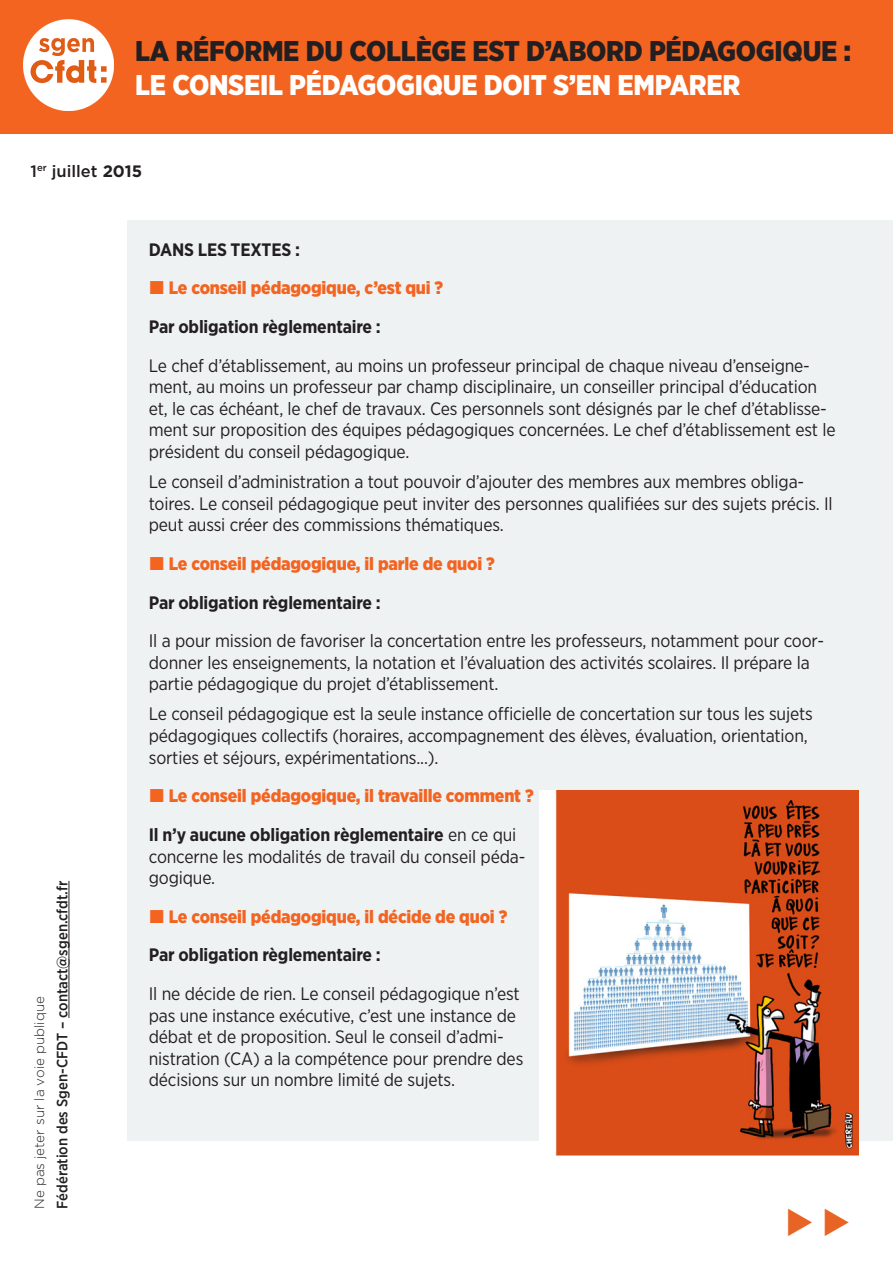
<style>
.page{position:relative;width:893px;height:1263px;background:#fff}
.page>*{position:absolute;margin:0;border:0;box-sizing:border-box;transform-origin:0 0}
.t1{font:900 28.5px "Gotham Narrow";letter-spacing:-.01em;color:#231f20}
.t2{font:900 28.5px "Gotham Narrow";letter-spacing:-.01em;color:#fff}
.t3{font:18px/21.6px "Gotham Narrow";letter-spacing:-.01em;color:#231f20}
.t4{font:900 18px "Gotham Narrow";letter-spacing:-.01em;color:#f36421}
.t5{font:700 18px "Gotham Narrow";letter-spacing:-.01em;color:#231f20}
.t6{font:500 16.5px "Gotham";color:#231f20}
.t7{font:500 15px "Gotham Narrow";color:#231f20}
.t8{font:300 13.5px "Gotham";color:#231f20}
.s1{font-weight:700}
</style>
<div class="page">
<div style="left:128px;top:220px;width:765px;height:921px;background:#eff2f3"></div>
<div style="left:0;top:0;width:893px;height:134px;background:#f36421"></div>
<img style="left:24px;top:19px;width:90px;height:91px">
<hr style="left:69px;top:881px;width:1px;height:137px;background:#231f20">
<img style="left:540px;top:791px;width:319px;height:365px">
<p class="t1" style="left:135px;top:32px;width:718px">LA RÉFORME DU COLLÈGE EST D’ABORD PÉDAGOGIQUE :</p>
<p class="t2" style="left:135px;top:67px;width:607px">LE CONSEIL PÉDAGOGIQUE DOIT S’EN EMPARER</p>
<p class="t6" style="left:31px;top:160px;width:113px">1<sup>er</sup> juillet <span class="s1">2015</span></p>
<p class="t8" style="left:31px;top:1209px;width:214px;rotate:-90deg">Ne pas jeter sur la voie publique</p>
<p class="t7" style="left:53px;top:1209px;width:330px;rotate:-90deg">Fédération des Sgen-CFDT – contact@sgen.cfdt.fr</p>
<p class="t5" style="left:149px;top:238px;width:153px">DANS LES TEXTES :</p>
<p class="t4" style="left:169px;top:276px;width:276px">Le conseil pédagogique, c’est qui ?</p>
<p class="t5" style="left:149px;top:315px;width:234px">Par obligation règlementaire :</p>
<p class="t3" style="left:149px;top:354px;width:688px">Le chef d’établissement, au moins un professeur principal de chaque niveau d’enseigne&shy;ment, au moins un professeur par champ disciplinaire, un conseiller principal d’éducation et, le cas échéant, le chef de travaux. Ces personnels sont désignés par le chef d’établisse&shy;ment sur proposition des équipes pédagogiques concernées. Le chef d’établissement est le président du conseil pédagogique.</p>
<p class="t3" style="left:149px;top:471px;width:685px">Le conseil d’administration a tout pouvoir d’ajouter des membres aux membres obliga&shy;toires. Le conseil pédagogique peut inviter des personnes qualifiées sur des sujets précis. Il peut aussi créer des commissions thématiques.</p>
<p class="t4" style="left:169px;top:552px;width:327px">Le conseil pédagogique, il parle de quoi ?</p>
<p class="t5" style="left:149px;top:591px;width:234px">Par obligation règlementaire :</p>
<p class="t3" style="left:149px;top:630px;width:677px">Il a pour mission de favoriser la concertation entre les professeurs, notamment pour coor&shy;donner les enseignements, la notation et l’évaluation des activités scolaires. Il prépare la partie pédagogique du projet d’établissement.</p>
<p class="t3" style="left:149px;top:703px;width:666px">Le conseil pédagogique est la seule instance officielle de concertation sur tous les sujets pédagogiques collectifs (horaires, accompagnement des élèves, évaluation, orientation, sorties et séjours, expérimentations...).</p>
<p class="t4" style="left:169px;top:784px;width:366px">Le conseil pédagogique, il travaille comment ?</p>
<p class="t3" style="left:149px;top:823px;width:378px"><span class="s1">Il n’y aucune obligation règlementaire</span> en ce qui concerne les modalités de travail du conseil péda&shy;gogique.</p>
<p class="t4" style="left:169px;top:904px;width:340px">Le conseil pédagogique, il décide de quoi ?</p>
<p class="t5" style="left:149px;top:943px;width:234px">Par obligation règlementaire :</p>
<p class="t3" style="left:149px;top:982px;width:376px">Il ne décide de rien. Le conseil pédagogique n’est pas une instance exécutive, c’est une instance de débat et de proposition. Seul le conseil d’admi&shy;nistration (CA) a la compétence pour prendre des décisions sur un nombre limité de sujets.</p>
</div>
